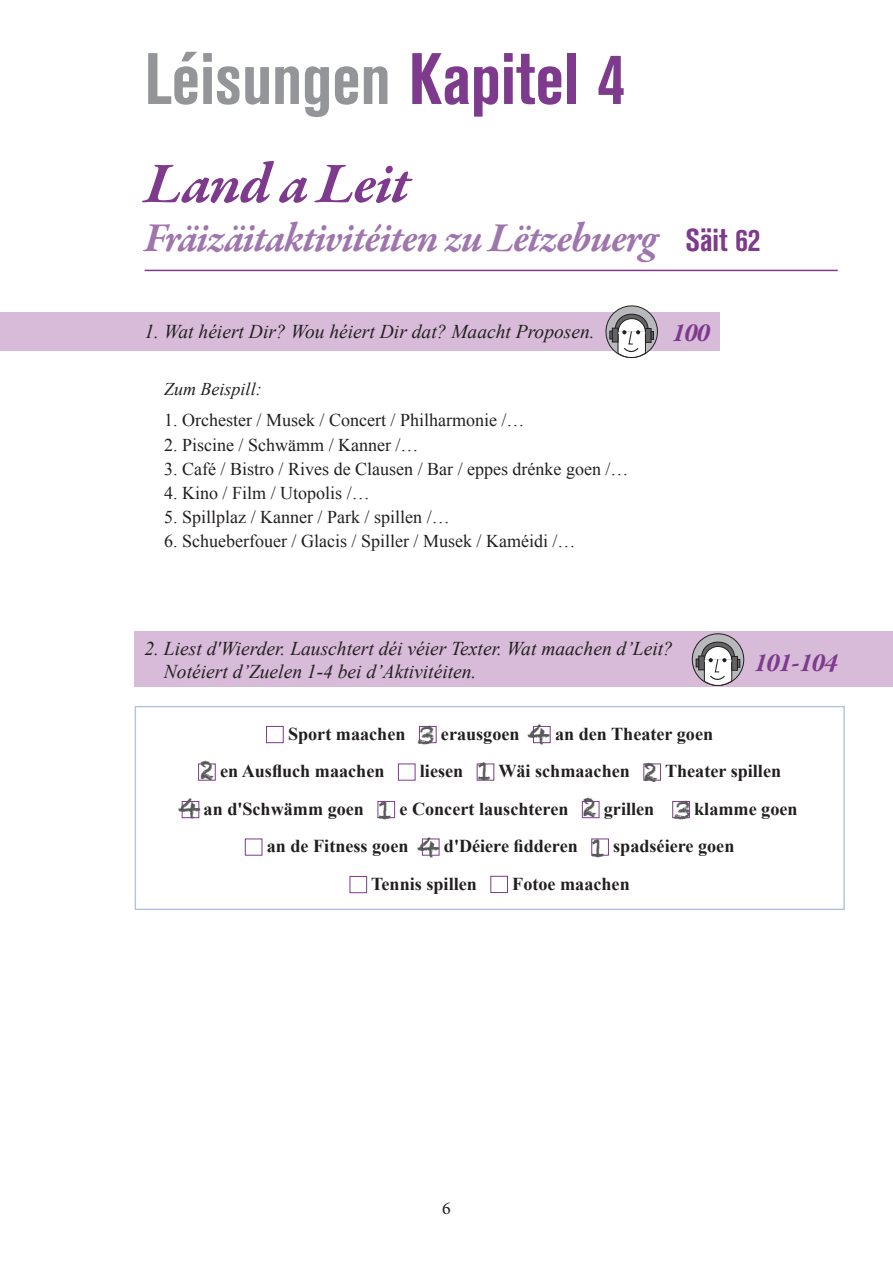
<style>
.page{position:relative;width:893px;height:1263px;background:#fff}
.page>*{position:absolute;margin:0;border:0;box-sizing:border-box;transform-origin:0 0}
.t1{font:700 condensed 72px "Akzidenz Grotesk BE";color:#939598}
.t2{font:italic 700 58.5px "Garamond Premr Pro";letter-spacing:-.02em;color:#7e3a8c}
.t3{font:italic 700 42px "Garamond Premr Pro";letter-spacing:-.025em;color:#9f75ad}
.t4{font:italic 700 27px "Garamond Premr Pro";letter-spacing:-.04em;color:#7e3a8c}
.t5{font:25.8px "Chalkduster";color:#57585a}
.t6{font:italic 19.5px/23.4px "Times New Roman";color:#231f20}
.t7{font:700 18.15px "Times New Roman";color:#231f20}
.t8{font:18px "Times New Roman";color:#231f20}
.t9{font:italic 18px "Times New Roman";color:#231f20}
.t10{font:18px "Minion Pro";color:#231f20}
.s1{color:#7e3a8c}
.s2{font-family:"Akzidenz Grotesk BE";font-style:normal;font-stretch:condensed;font-size:31.5px;color:#7e3a8c}
</style>
<div class="page">
<hr style="left:145px;top:270px;width:693px;height:1px;background:#7e3a8c">
<div style="left:135px;top:631px;width:758px;height:56px;background:#d7bbd9"></div>
<div style="left:0;top:313px;width:720px;height:38px;background:#d7bbd9"></div>
<svg style="left:605px;top:305px;width:53px;height:53px"></svg>
<svg style="left:691px;top:633px;width:54px;height:53px"></svg>
<div style="left:266px;top:726px;width:17px;height:17px;border:1px solid #7e3a8c"></div>
<div style="left:419px;top:726px;width:17px;height:17px;border:1px solid #7e3a8c"></div>
<div style="left:533px;top:726px;width:17px;height:17px;border:1px solid #7e3a8c"></div>
<div style="left:198px;top:764px;width:18px;height:16px;border:1px solid #7e3a8c"></div>
<div style="left:182px;top:801px;width:17px;height:17px;border:1px solid #7e3a8c"></div>
<div style="left:378px;top:801px;width:17px;height:17px;border:1px solid #7e3a8c"></div>
<div style="left:582px;top:801px;width:17px;height:17px;border:1px solid #7e3a8c"></div>
<div style="left:672px;top:801px;width:18px;height:17px;border:1px solid #7e3a8c"></div>
<div style="left:245px;top:839px;width:17px;height:16px;border:1px solid #7e3a8c"></div>
<div style="left:591px;top:839px;width:18px;height:16px;border:1px solid #7e3a8c"></div>
<div style="left:350px;top:876px;width:17px;height:17px;border:1px solid #7e3a8c"></div>
<div style="left:490px;top:876px;width:18px;height:17px;border:1px solid #7e3a8c"></div>
<div style="left:135px;top:706px;width:710px;height:204px;border:1px solid #b3c1e2"></div>
<p class="t1" style="left:145px;top:38px;width:482px">Léisungen <span class="s1">Kapitel 4</span></p>
<p class="t2" style="left:145px;top:148px;width:267px">Land a Leit</p>
<p class="t3" style="left:145px;top:212px;width:617px">Fräizäitaktivitéiten zu Lëtzebuerg <span class="s2">Säit 62</span></p>
<p class="t6" style="left:145px;top:320px;width:452px">1. Wat héiert Dir? Wou héiert Dir dat? Maacht Proposen.</p>
<p class="t4" style="left:672px;top:316px;width:40px">100</p>
<p class="t9" style="left:164px;top:377px;width:99px">Zum Beispill:</p>
<p class="t8" style="left:164px;top:408px;width:362px">1. Orchester / Musek / Concert / Philharmonie /…</p>
<p class="t8" style="left:164px;top:432px;width:256px">2. Piscine / Schwämm / Kanner /…</p>
<p class="t8" style="left:164px;top:456px;width:466px">3. Café / Bistro / Rives de Clausen / Bar / eppes drénke goen /…</p>
<p class="t8" style="left:164px;top:480px;width:207px">4. Kino / Film / Utopolis /…</p>
<p class="t8" style="left:164px;top:504px;width:287px">5. Spillplaz / Kanner / Park / spillen /…</p>
<p class="t8" style="left:164px;top:529px;width:413px">6. Schueberfouer / Glacis / Spiller / Musek / Kaméidi /…</p>
<p class="t6" style="left:164px;top:636px;width:510px;text-indent:-20px">2. Liest d'Wierder. Lauschtert déi véier Texter. Wat maachen d’Leit?<br>Notéiert d’Zuelen 1-4 bei d’Aktivitéiten.</p>
<p class="t4" style="left:754px;top:646px;width:85px">101-104</p>
<p class="t5" style="left:527px;top:718px;width:25px">4</p>
<p class="t5" style="left:417px;top:720px;width:19px">3</p>
<p class="t7" style="left:288px;top:721px;width:119px">Sport maachen</p>
<p class="t7" style="left:441px;top:721px;width:80px">erausgoen</p>
<p class="t7" style="left:555px;top:721px;width:160px">an den Theater goen</p>
<p class="t7" style="left:220px;top:759px;width:166px">en Ausfluch maachen</p>
<p class="t7" style="left:420px;top:759px;width:45px">liesen</p>
<p class="t7" style="left:498px;top:759px;width:133px">Wäi schmaachen</p>
<p class="t7" style="left:665px;top:759px;width:118px">Theater spillen</p>
<p class="t7" style="left:204px;top:796px;width:162px">an d'Schwämm goen</p>
<p class="t7" style="left:399px;top:796px;width:171px">e Concert lauschteren</p>
<p class="t7" style="left:604px;top:796px;width:52px">grillen</p>
<p class="t7" style="left:694px;top:796px;width:105px">klamme goen</p>
<p class="t7" style="left:267px;top:834px;width:143px">an de Fitness goen</p>
<p class="t7" style="left:444px;top:834px;width:135px">d'Déiere fidderen</p>
<p class="t7" style="left:613px;top:834px;width:123px">spadséiere goen</p>
<p class="t7" style="left:371px;top:871px;width:107px">Tennis spillen</p>
<p class="t7" style="left:512px;top:871px;width:119px">Fotoe maachen</p>
<p class="t5" style="left:200px;top:755px;width:16px">2</p>
<p class="t5" style="left:643px;top:757px;width:16px">2</p>
<p class="t5" style="left:477px;top:756px;width:17px">1</p>
<p class="t5" style="left:377px;top:794px;width:17px">1</p>
<p class="t5" style="left:583px;top:792px;width:16px">2</p>
<p class="t5" style="left:178px;top:792px;width:25px">4</p>
<p class="t5" style="left:673px;top:794px;width:19px">3</p>
<p class="t5" style="left:417px;top:830px;width:25px">4</p>
<p class="t5" style="left:590px;top:833px;width:17px">1</p>
<p class="t10" style="left:442px;top:1196px;width:10px">6</p>
</div>
